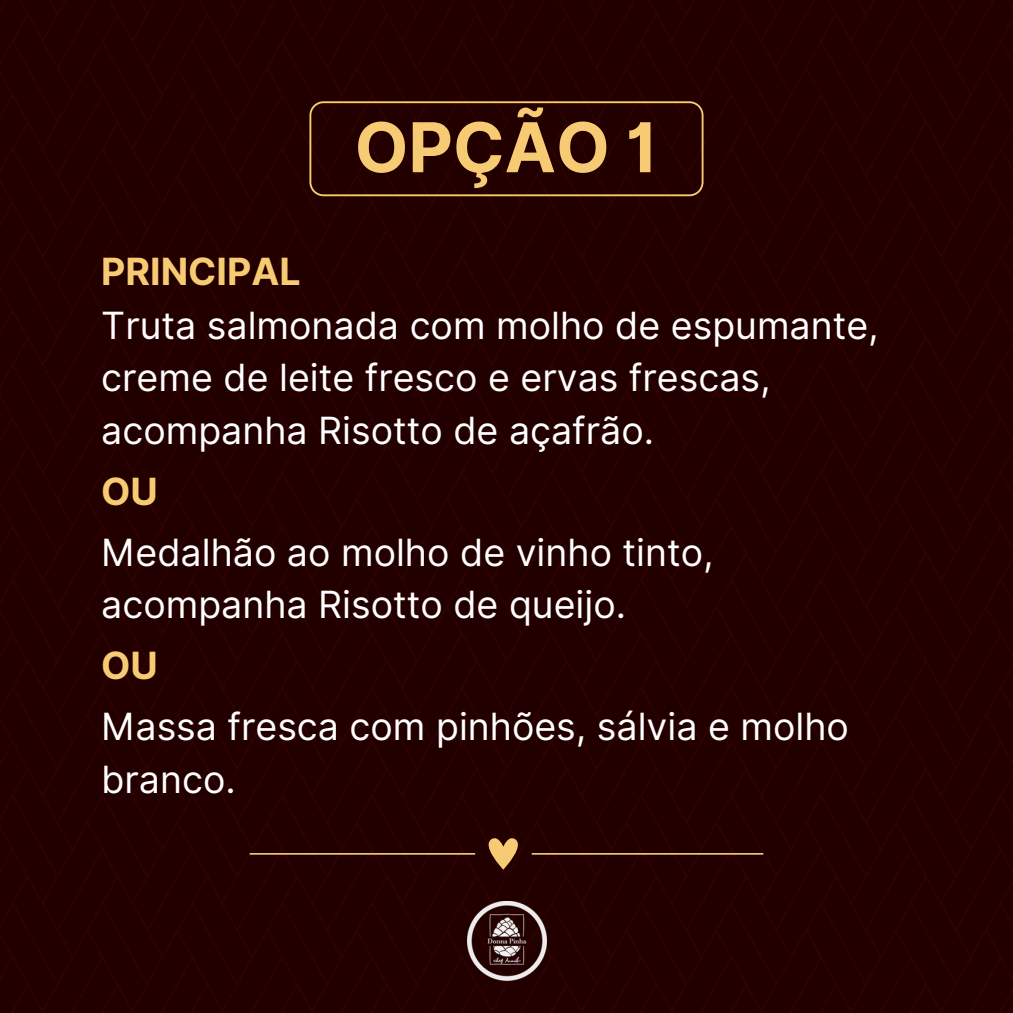
<style>
.page{position:relative;width:1013px;height:1013px;background:#fff}
.page>*{position:absolute;margin:0;border:0;box-sizing:border-box;transform-origin:0 0}
.t1{font:700 68.75px "Inter";color:#f7cb73}
.t2{font:37.5px/52.5px "Inter";color:#fff}
.t3{font:700 37.5px "Inter";color:#f7cb73}
</style>
<div class="page">
<div style="left:0;top:0;width:1012px;height:1012px;background:#230000"></div>
<svg style="left:309px;top:101px;width:394px;height:95px"></svg>
<svg style="left:250px;top:853px;width:225px;height:1px"></svg>
<svg style="left:531px;top:853px;width:232px;height:1px"></svg>
<svg style="left:481px;top:834px;width:44px;height:35px"></svg>
<img style="left:467px;top:901px;width:79px;height:79px">
<h2 class="t3" style="left:101px;top:249px;width:201px">PRINCIPAL</h2>
<h2 class="t1" style="left:354px;top:106px;width:305px">OPÇÃO 1</h2>
<p class="t2" style="left:101px;top:299px;width:779px">Truta salmonada com molho de espumante, creme de leite fresco e ervas frescas, acompanha Risotto de açafrão.</p>
<p class="t3" style="left:101px;top:468px;width:58px">OU</p>
<p class="t2" style="left:101px;top:525px;width:614px">Medalhão ao molho de vinho tinto, acompanha Risotto de queijo.</p>
<p class="t3" style="left:101px;top:643px;width:58px">OU</p>
<h2 class="t2" style="left:101px;top:700px;width:749px">Massa fresca com pinhões, sálvia e molho branco.</h2>
</div>
